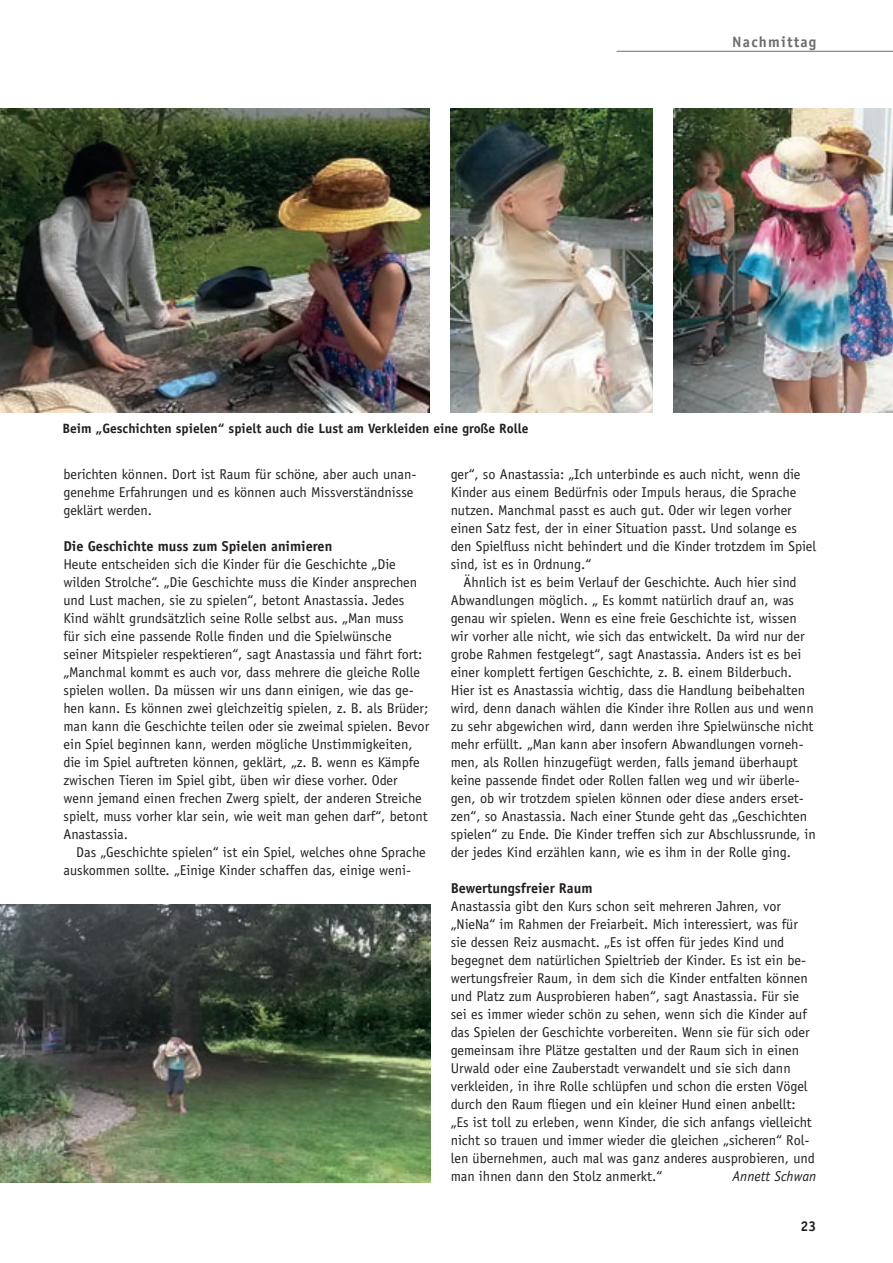
<style>
.page{position:relative;width:893px;height:1263px;background:#fff}
.page>*{position:absolute;margin:0;border:0;box-sizing:border-box;transform-origin:0 0}
.t1{font:700 15px "Officina Sans Std";letter-spacing:.08em;color:#6c6d70}
.t2{font:14.25px/18px "Officina Sans Std";color:#231f20}
.t3{font:700 14.25px "Officina Sans Std";color:#231f20}
.t4{font:italic 14.25px "Officina Sans Std";color:#231f20}
.t5{font:700 13.5px "Officina Sans Std";color:#231f20}
</style>
<div class="page">
<hr style="left:617px;top:51px;width:276px;height:1px;background:#6c6d70">
<img style="left:0;top:904px;width:430px;height:278px">
<img style="left:673px;top:108px;width:220px;height:304px">
<img style="left:0;top:108px;width:429px;height:304px">
<img style="left:451px;top:108px;width:202px;height:304px">
<p class="t1" style="left:732px;top:32px;width:86px">Nachmittag</p>
<p class="t5" style="left:62px;top:420px;width:467px">Beim „Geschichten spielen“ spielt auch die Lust am Verkleiden eine große Rolle</p>
<p class="t2" style="left:451px;top:465px;width:367px">ger“, so Anastassia: „Ich unterbinde es auch nicht, wenn die Kinder aus einem Bedürfnis oder Impuls heraus, die Sprache nutzen. Manchmal passt es auch gut. Oder wir legen vorher einen Satz fest, der in einer Situation passt. Und solange es den Spielfluss nicht behindert und die Kinder trotzdem im Spiel sind, ist es in Ordnung.“</p>
<p class="t2" style="left:451px;top:573px;width:367px;text-indent:13px">Ähnlich ist es beim Verlauf der Geschichte. Auch hier sind Abwandlungen möglich. „ Es kommt natürlich drauf an, was genau wir spielen. Wenn es eine freie Geschichte ist, wissen wir vorher alle nicht, wie sich das entwickelt. Da wird nur der grobe Rahmen festgelegt“, sagt Anastassia. Anders ist es bei einer komplett fertigen Geschichte, z. B. einem Bilderbuch.<br>Hier ist es Anastassia wichtig, dass die Handlung beibehalten wird, denn danach wählen die Kinder ihre Rollen aus und wenn zu sehr abgewichen wird, dann werden ihre Spielwünsche nicht mehr erfüllt. „Man kann aber insofern Abwandlungen vorneh&shy;men, als Rollen hinzugefügt werden, falls jemand überhaupt keine passende findet oder Rollen fallen weg und wir überle&shy;gen, ob wir trotzdem spielen können oder diese anders erset&shy;zen“, so Anastassia. Nach einer Stunde geht das „Geschichten spielen“ zu Ende. Die Kinder treffen sich zur Abschlussrunde, in der jedes Kind erzählen kann, wie es ihm in der Rolle ging.</p>
<p class="t3" style="left:451px;top:879px;width:143px">Bewertungsfreier Raum</p>
<p class="t2" style="left:451px;top:897px;width:366px">Anastassia gibt den Kurs schon seit mehreren Jahren, vor „NieNa“ im Rahmen der Freiarbeit. Mich interessiert, was für sie dessen Reiz ausmacht. „Es ist offen für jedes Kind und begegnet dem natürlichen Spieltrieb der Kinder. Es ist ein be&shy;wertungsfreier Raum, in dem sich die Kinder entfalten können und Platz zum Ausprobieren haben“, sagt Anastassia. Für sie sei es immer wieder schön zu sehen, wenn sich die Kinder auf das Spielen der Geschichte vorbereiten. Wenn sie für sich oder gemeinsam ihre Plätze gestalten und der Raum sich in einen Urwald oder eine Zauberstadt verwandelt und sie sich dann verkleiden, in ihre Rolle schlüpfen und schon die ersten Vögel durch den Raum fliegen und ein kleiner Hund einen anbellt: „Es ist toll zu erleben, wenn Kinder, die sich anfangs vielleicht nicht so trauen und immer wieder die gleichen „sicheren“ Rol&shy;len übernehmen, auch mal was ganz anderes ausprobieren, und man ihnen dann den Stolz anmerkt.“</p>
<p class="t2" style="left:63px;top:465px;width:354px">berichten können. Dort ist Raum für schöne, aber auch unan&shy;genehme Erfahrungen und es können auch Missverständnisse geklärt werden.</p>
<p class="t3" style="left:63px;top:537px;width:270px">Die Geschichte muss zum Spielen animieren</p>
<p class="t2" style="left:63px;top:555px;width:367px">Heute entscheiden sich die Kinder für die Geschichte „Die wilden Strolche“. „Die Geschichte muss die Kinder ansprechen und Lust machen, sie zu spielen“, betont Anastassia. Jedes Kind wählt grundsätzlich seine Rolle selbst aus. „Man muss<br>für sich eine passende Rolle finden und die Spielwünsche seiner Mitspieler respektieren“, sagt Anastassia und fährt fort: „Manchmal kommt es auch vor, dass mehrere die gleiche Rolle spielen wollen. Da müssen wir uns dann einigen, wie das ge&shy;hen kann. Es können zwei gleichzeitig spielen, z. B. als Brüder; man kann die Geschichte teilen oder sie zweimal spielen. Bevor ein Spiel beginnen kann, werden mögliche Unstimmigkeiten, die im Spiel auftreten können, geklärt, „z. B. wenn es Kämpfe zwischen Tieren im Spiel gibt, üben wir diese vorher. Oder wenn jemand einen frechen Zwerg spielt, der anderen Streiche spielt, muss vorher klar sein, wie weit man gehen darf“, betont Anastassia.</p>
<p class="t2" style="left:63px;top:843px;width:364px;text-indent:13px">Das „Geschichte spielen“ ist ein Spiel, welches ohne Sprache auskommen sollte. „Einige Kinder schaffen das, einige weni-</p>
<p class="t4" style="left:732px;top:1167px;width:85px">Annett Schwan</p>
<p class="t3" style="left:801px;top:1217px;width:17px">23</p>
</div>
